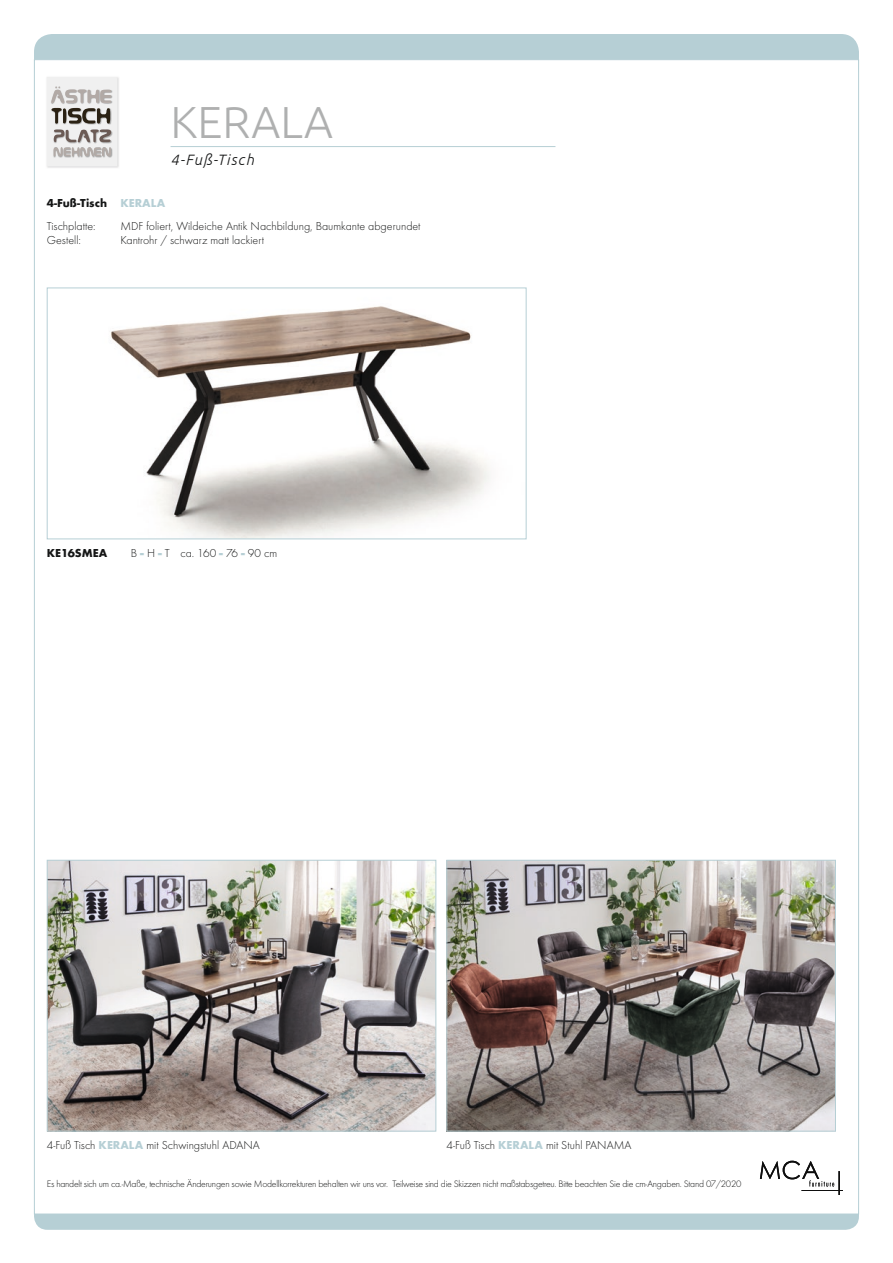
<style>
.page{position:relative;width:893px;height:1263px;background:#fff}
.page>*{position:absolute;margin:0;border:0;box-sizing:border-box;transform-origin:0 0}
.t1{font:300 45px "Ubuntu";color:#afb0b0}
.t2{font:italic 300 15px "Ubuntu";letter-spacing:.075em;color:#151616}
.t3{font:300 12px/23px "Futura T";color:#151616}
.t4{font:700 12px "Futura T";color:#151616}
.t5{font:300 9.75px "Futura T";letter-spacing:-.025em;color:#151616}
.s1{font-weight:700}
.s2{font-weight:700;color:#b6cfd5}
.s3{font-weight:800;color:#b6cfd5}
</style>
<div class="page">
<div style="left:34px;top:1199px;width:825px;height:31px;background:#b6cfd5;border-radius:14px"></div>
<div style="left:34px;top:34px;width:825px;height:51px;background:#b6cfd5;border-radius:18px"></div>
<div style="left:34px;top:59px;width:825px;height:1155px;background:#fff;border:1px solid #b6cfd5"></div>
<img style="left:47px;top:77px;width:72px;height:91px">
<img style="left:51px;top:87px;width:60px;height:16px">
<img style="left:52px;top:108px;width:56px;height:16px">
<img style="left:54px;top:129px;width:57px;height:13px">
<img style="left:58px;top:147px;width:53px;height:9px">
<img style="left:111px;top:306px;width:379px;height:231px">
<div style="left:47px;top:288px;width:479px;height:251px;border:1px solid #b6cfd5"></div>
<svg style="left:760px;top:1161px;width:80px;height:33px"></svg>
<img style="left:802px;top:1190px;width:41px;height:1px">
<hr style="left:171px;top:146px;width:384px;height:1px;background:#b6cfd5">
<img style="left:49px;top:862px;width:385px;height:267px">
<div style="left:47px;top:860px;width:389px;height:271px;border:1px solid #b6cfd5"></div>
<img style="left:448px;top:862px;width:386px;height:267px">
<div style="left:446px;top:860px;width:390px;height:271px;border:1px solid #b6cfd5"></div>
<h1 class="t1" style="left:171px;top:95px;width:164px">KERALA</h1>
<p class="t2" style="left:171px;top:151px;width:85px">4-Fuß-Tisch</p>
<p class="t3" style="left:47px;top:191px;width:120px"><span class="s1">4-Fuß-Tisch</span> <span class="s2">KERALA<br></span>Tischplatte:</p>
<p class="t3" style="left:120px;top:214px;width:302px">MDF foliert, Wildeiche Antik Nachbildung, Baumkante abgerundet</p>
<p class="t3" style="left:47px;top:229px;width:36px">Gestell:</p>
<p class="t3" style="left:120px;top:229px;width:145px">Kantrohr / schwarz matt lackiert</p>
<p class="t4" style="left:47px;top:546px;width:62px">KE16SMEA</p>
<p class="t3" style="left:131px;top:541px;width:148px">B <span class="s3">-</span> H <span class="s3">-</span> T ca. 160 <span class="s3">-</span> 76 <span class="s3">-</span> 90 cm</p>
<p class="t3" style="left:47px;top:1133px;width:215px">4-Fuß Tisch <span class="s2">KERALA</span> mit Schwingstuhl ADANA</p>
<p class="t3" style="left:446px;top:1133px;width:187px">4-Fuß Tisch <span class="s2">KERALA</span> mit Stuhl PANAMA</p>
<p class="t5" style="left:47px;top:1178px;width:696px">Es handelt sich um ca.-Maße, technische Änderungen sowie Modellkorrekturen behalten wir uns vor. Teilweise sind die Skizzen nicht maßstabsgetreu. Bitte beachten Sie die cm-Angaben. Stand 07/2020</p>
</div>
